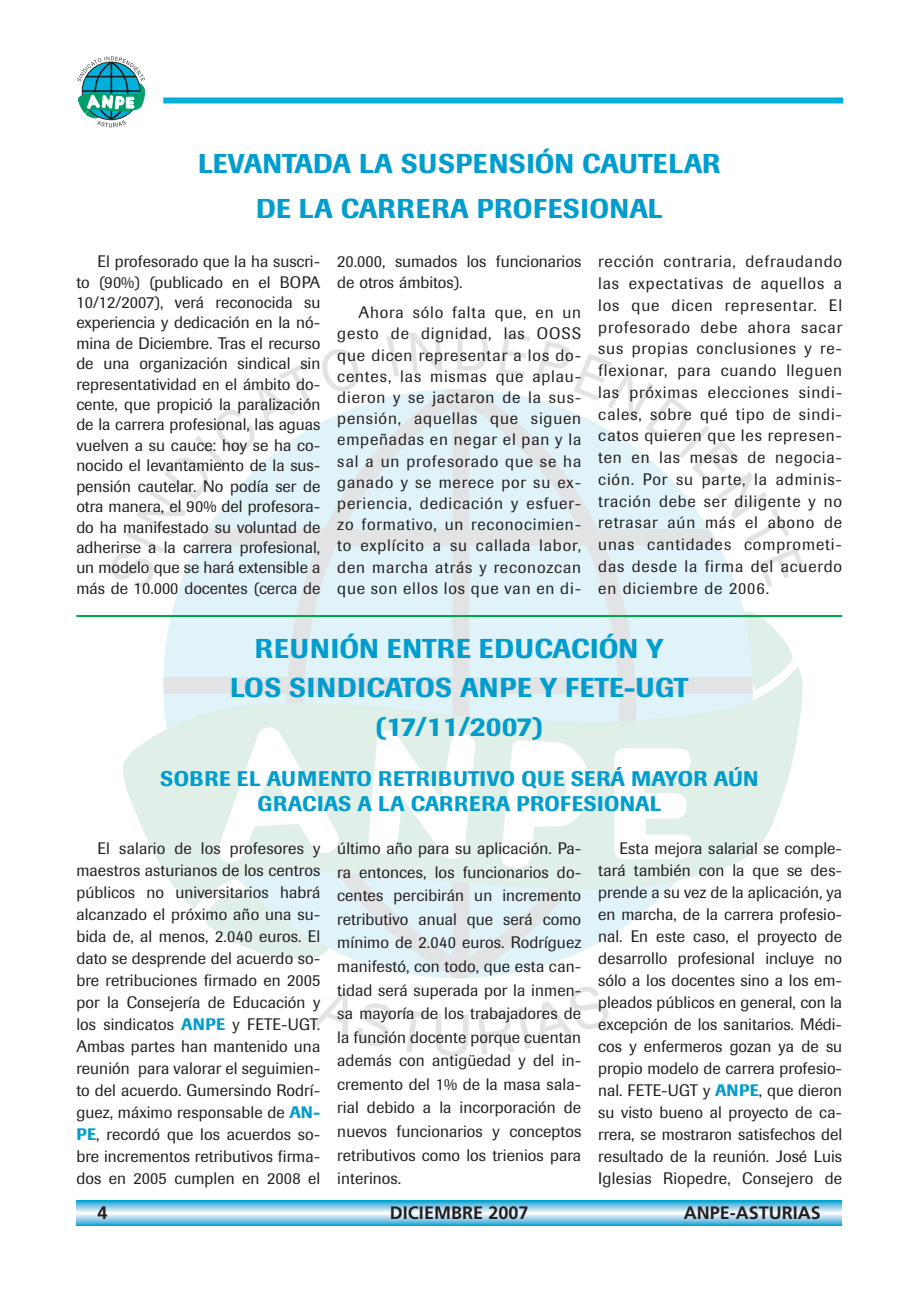
<style>
.page{position:relative;width:919px;height:1289px;background:#fff}
.page>*{position:absolute;margin:0;border:0;box-sizing:border-box;transform-origin:0 0}
.t1{font:500 27px/39px "Imago";letter-spacing:.02em;color:#009dce;text-align:center}
.t2{font:500 21px/25.2px "Imago";letter-spacing:.02em;color:#009dce;text-align:center}
.t3{font:700 18px "Frutiger LT Std";color:#231f20}
.t4{font:16.5px/22px "Imago";letter-spacing:.005em;color:#231f20;text-align:justify}
.s1{font-weight:500;color:#009dce}
</style>
<div class="page">
<img style="left:106px;top:329px;width:706px;height:727px">
<div style="left:76px;top:1200px;width:766px;height:25px;background:#00a7d4"></div>
<svg style="left:76px;top:1223px;width:766px;height:1px"></svg>
<svg style="left:76px;top:1202px;width:766px;height:21px;background:#40b4db"></svg>
<div style="left:76px;top:1203px;width:766px;height:19px;background:#6cbee0"></div>
<div style="left:76px;top:1203px;width:766px;height:18px;background:#50b5db"></div>
<svg style="left:76px;top:1204px;width:766px;height:17px;background:#71c0e1"></svg>
<svg style="left:76px;top:1205px;width:766px;height:15px;background:#85c7e4"></svg>
<svg style="left:76px;top:1206px;width:766px;height:13px;background:#99cfe8"></svg>
<svg style="left:76px;top:1207px;width:766px;height:11px;background:#a9d5eb"></svg>
<svg style="left:76px;top:1208px;width:766px;height:9px;background:#bbddef"></svg>
<svg style="left:76px;top:1209px;width:766px;height:7px;background:#cde6f3"></svg>
<svg style="left:76px;top:1210px;width:766px;height:5px;background:#dfeef7"></svg>
<hr style="left:76px;top:1211px;width:766px;height:3px;background:#edf5fa">
<hr style="left:76px;top:1212px;width:766px;height:1px;background:#fff">
<div style="left:163px;top:97px;width:679px;height:6px;background:#00b0da"></div>
<svg style="left:77px;top:56px;width:68px;height:71px"></svg>
<hr style="left:76px;top:615px;width:766px;height:2px;background:#00a74e">
<h1 class="t1" style="left:198px;top:144px;width:523px;line-height:45px">LEVANTADA LA SUSPENSIÓN CAUTELAR<br>DE LA CARRERA PROFESIONAL</h1>
<p class="t4" style="left:76px;top:253px;width:245px;line-height:20.4px;text-indent:21px">El profesorado que la ha suscri&shy;to (90%) (publicado en el BOPA 10/12/2007), verá reconocida su experiencia y dedicación en la nó&shy;mina de Diciembre. Tras el recurso de una organización sindical sin representatividad en el ámbito do&shy;cente, que propició la paralización de la carrera profesional, las aguas vuelven a su cauce: hoy se ha co&shy;nocido el levantamiento de la sus&shy;pensión cautelar. No podía ser de otra manera, el 90% del profesora&shy;do ha manifestado su voluntad de adherirse a la carrera profesional, un modelo que se hará extensible a más de 10.000 docentes (cerca de</p>
<p class="t4" style="left:337px;top:252px;width:245px;line-height:21.1px">20.000, sumados los funcionarios de otros ámbitos).</p>
<p class="t4" style="left:598px;top:252px;width:245px">rección contraria, defraudando las expectativas de aquellos a los que dicen representar. El profesorado debe ahora sacar sus propias conclusiones y re&shy;flexionar, para cuando lleguen las próximas elecciones sindi&shy;cales, sobre qué tipo de sindi&shy;catos quieren que les represen&shy;ten en las mesas de negocia&shy;ción. Por su parte, la adminis&shy;tración debe ser diligente y no retrasar aún más el abono de unas cantidades comprometi&shy;das desde la firma del acuerdo en diciembre de 2006.</p>
<p class="t4" style="left:337px;top:303px;width:245px;line-height:21.1px;text-indent:21px">Ahora sólo falta que, en un gesto de dignidad, las OOSS que dicen representar a los do&shy;centes, las mismas que aplau&shy;dieron y se jactaron de la sus&shy;pensión, aquellas que siguen empeñadas en negar el pan y la sal a un profesorado que se ha ganado y se merece por su ex&shy;periencia, dedicación y esfuer&shy;zo formativo, un reconocimien&shy;to explícito a su callada labor, den marcha atrás y reconozcan que son ellos los que van en di-</p>
<h1 class="t1" style="left:230px;top:632px;width:460px">REUNIÓN ENTRE EDUCACIÓN Y<br>LOS SINDICATOS ANPE Y FETE-UGT (17/11/2007)</h1>
<p class="t2" style="left:160px;top:767px;width:599px">SOBRE EL AUMENTO RETRIBUTIVO QUE SERÁ MAYOR AÚN<br>GRACIAS A LA CARRERA PROFESIONAL</p>
<p class="t4" style="left:76px;top:838px;width:245px;text-indent:21px">El salario de los profesores y maestros asturianos de los centros públicos no universitarios habrá alcanzado el próximo año una su&shy;bida de, al menos, 2.040 euros. El dato se desprende del acuerdo so&shy;bre retribuciones firmado en 2005 por la Consejería de Educación y los sindicatos <span class="s1">ANPE</span> y FETE-UGT.<br>Ambas partes han mantenido una reunión para valorar el seguimien&shy;to del acuerdo. Gumersindo Rodrí&shy;guez, máximo responsable de <span class="s1">AN-PE</span>, recordó que los acuerdos so&shy;bre incrementos retributivos firma&shy;dos en 2005 cumplen en 2008 el</p>
<p class="t4" style="left:337px;top:838px;width:245px;line-height:23.5px">último año para su aplicación. Pa&shy;ra entonces, los funcionarios do&shy;centes percibirán un incremento retributivo anual que será como mínimo de 2.040 euros. Rodríguez manifestó, con todo, que esta can&shy;tidad será superada por la inmen&shy;sa mayoría de los trabajadores de la función docente porque cuentan además con antigüedad y del in&shy;cremento del 1% de la masa sala&shy;rial debido a la incorporación de nuevos funcionarios y conceptos retributivos como los trienios para interinos.</p>
<p class="t4" style="left:598px;top:838px;width:245px;text-indent:21px">Esta mejora salarial se comple&shy;tará también con la que se des&shy;prende a su vez de la aplicación, ya en marcha, de la carrera profesio&shy;nal. En este caso, el proyecto de desarrollo profesional incluye no sólo a los docentes sino a los em&shy;pleados públicos en general, con la excepción de los sanitarios. Médi&shy;cos y enfermeros gozan ya de su propio modelo de carrera profesio&shy;nal. FETE-UGT y <span class="s1">ANPE</span>, que dieron su visto bueno al proyecto de ca&shy;rrera, se mostraron satisfechos del resultado de la reunión. José Luis Iglesias Riopedre, Consejero de</p>
<p class="t3" style="left:98px;top:1205px;width:12px">4</p>
<p class="t3" style="left:390px;top:1205px;width:140px">DICIEMBRE 2007</p>
<p class="t3" style="left:683px;top:1205px;width:138px">ANPE-ASTURIAS</p>
</div>
